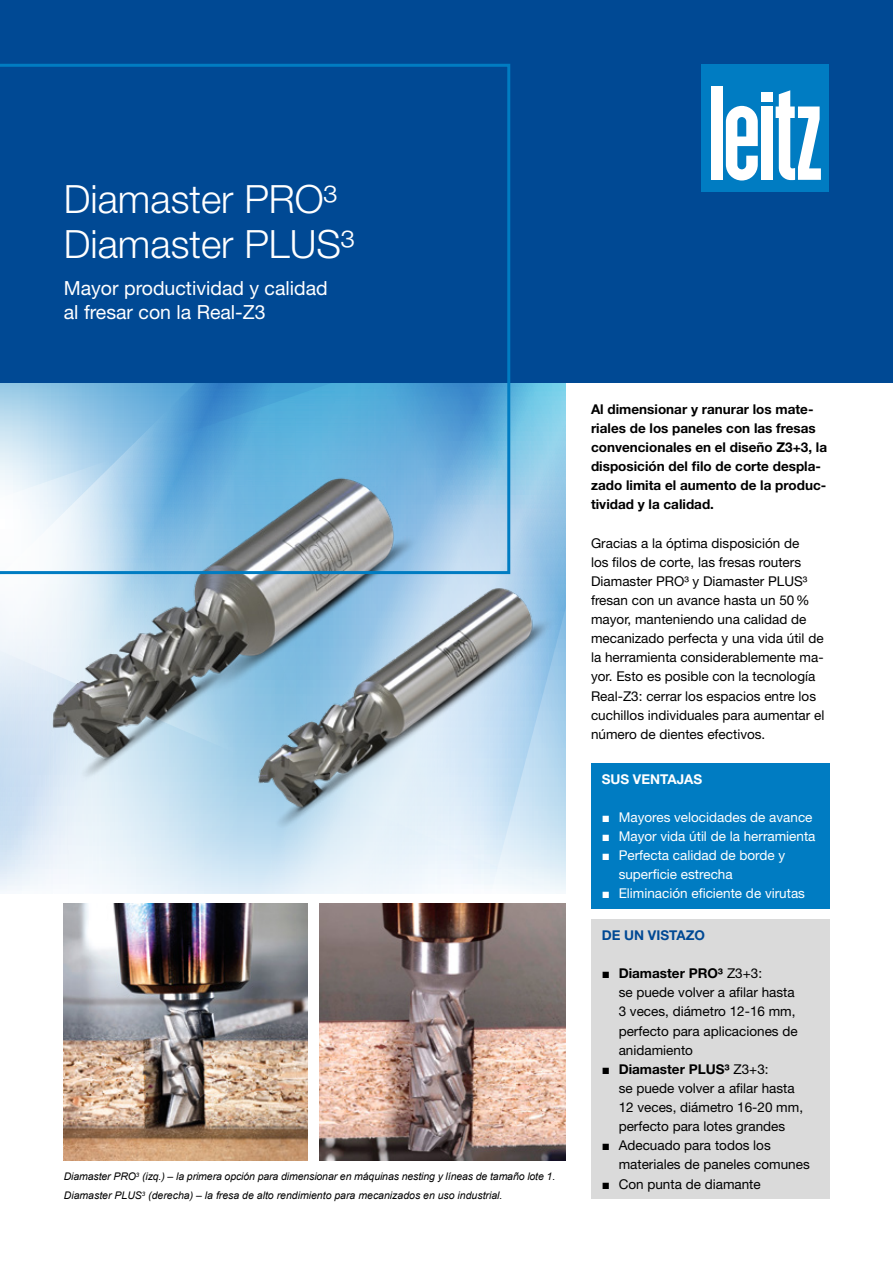
<style>
.page{position:relative;width:893px;height:1263px;background:#fff}
.page>*{position:absolute;margin:0;border:0;box-sizing:border-box;transform-origin:0 0}
.t1{font:300 39px/45px "Helvetica Neue LT Pro";color:#fff}
.t2{font:19.5px/24px "Helvetica Neue LT Pro";color:#fff}
.t3{font:13.5px/19.2px "Helvetica Neue LT Pro";color:#000}
.t4{font:700 13.5px/19.2px "Helvetica Neue LT Pro";color:#000}
.t5{font:13.5px/19.2px "Helvetica Neue LT Pro";color:#fff}
.t6{font:700 13.5px "Helvetica Neue LT Pro";color:#fff}
.t7{font:700 13.5px "Helvetica Neue LT Pro";color:#004994}
.t8{font:italic 10.5px/19.2px "Arial";letter-spacing:-.01em;color:#000}
.s1{font-family:"Arial"}
.s2{font-weight:700}
</style>
<div class="page">
<div style="left:0;top:0;width:893px;height:383px;background:#004994"></div>
<img style="left:0;top:399px;width:566px;height:495px">
<svg style="left:0;top:64px;width:510px;height:510px"></svg>
<img style="left:64px;top:904px;width:243px;height:257px">
<img style="left:320px;top:904px;width:246px;height:257px">
<div style="left:702px;top:64px;width:127px;height:127px;background:#007cc2"></div>
<div style="left:761px;top:92px;width:11px;height:9px;background:#fff"></div>
<div style="left:761px;top:107px;width:11px;height:73px;background:#fff"></div>
<div style="left:711px;top:86px;width:12px;height:94px;background:#fff"></div>
<svg style="left:726px;top:106px;width:32px;height:74px"></svg>
<svg style="left:776px;top:90px;width:45px;height:90px"></svg>
<div style="left:591px;top:763px;width:238px;height:146px;background:#007cc2"></div>
<div style="left:591px;top:920px;width:238px;height:279px;background:#dadada"></div>
<h1 class="t1" style="left:64px;top:176px;width:292px">Diamaster PRO³<br>Diamaster PLUS³</h1>
<h2 class="t2" style="left:64px;top:276px;width:266px">Mayor productividad y calidad al fresar con la Real-Z3</h2>
<p class="t8" style="left:64px;top:1167px;width:493px">Diamaster PRO<sup>3</sup> (izq.) – la primera opción para dimensionar en máquinas nesting y líneas de tamaño lote 1.<br>Diamaster PLUS<sup>3</sup> (derecha) – la fresa de alto rendimiento para mecanizados en uso industrial.</p>
<p class="t4" style="left:591px;top:399px;width:238px">Al dimensionar y ranurar los mate&shy;riales de los paneles con las fresas convencionales en el diseño Z3+3, la disposición del filo de corte despla&shy;zado limita el aumento de la produc&shy;tividad y la calidad.</p>
<p class="t3" style="left:591px;top:533px;width:235px">Gracias a la óptima disposición de<br>los filos de corte, las fresas routers Diamaster PRO³ y Diamaster PLUS³ fresan con un avance hasta un 50% mayor, manteniendo una calidad de mecanizado perfecta y una vida útil de la herramienta considerablemente ma&shy;yor. Esto es posible con la tecnología Real-Z3: cerrar los espacios entre los cuchillos individuales para aumentar el número de dientes efectivos.</p>
<p class="t6" style="left:602px;top:770px;width:102px">SUS VENTAJAS</p>
<p class="t5" style="left:602px;top:807px;width:212px"><span class="s1">■</span> Mayores velocidades de avance</p>
<p class="t5" style="left:602px;top:826px;width:215px"><span class="s1">■</span> Mayor vida útil de la herramienta</p>
<p class="t5" style="left:619px;top:845px;width:168px;text-indent:-17px"><span class="s1">■</span> Perfecta calidad de borde y superficie estrecha</p>
<p class="t5" style="left:602px;top:884px;width:205px"><span class="s1">■</span> Eliminación eficiente de virutas</p>
<p class="t7" style="left:602px;top:927px;width:105px">DE UN VISTAZO</p>
<p class="t3" style="left:619px;top:963px;width:181px;text-indent:-17px"><span class="s1">■</span> <span class="s2">Diamaster PRO³</span> Z3+3:<br>se puede volver a afilar hasta<br>3 veces, diámetro 12-16 mm, perfecto para aplicaciones de anidamiento</p>
<p class="t3" style="left:619px;top:1059px;width:186px;text-indent:-17px"><span class="s1">■</span> <span class="s2">Diamaster PLUS³</span> Z3+3:<br>se puede volver a afilar hasta<br>12 veces, diámetro 16-20 mm, perfecto para lotes grandes</p>
<p class="t3" style="left:619px;top:1136px;width:193px;text-indent:-17px"><span class="s1">■</span> Adecuado para todos los materiales de paneles comunes</p>
<p class="t3" style="left:602px;top:1174px;width:161px"><span class="s1">■</span> Con punta de diamante</p>
</div>
